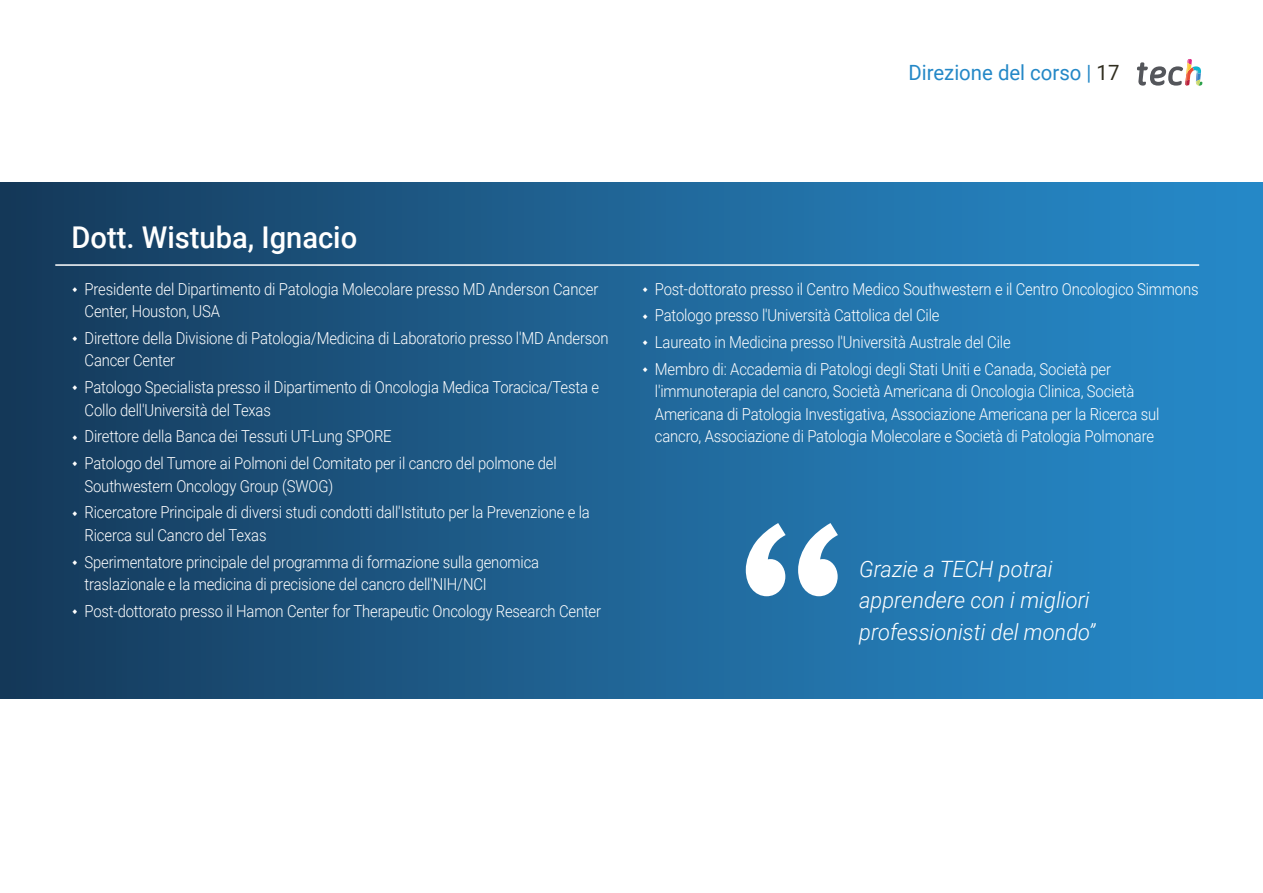
<style>
.page{position:relative;width:1263px;height:893px;background:#fff}
.page>*{position:absolute;margin:0;border:0;box-sizing:border-box;transform-origin:0 0}
.t1{font:500 30px "Roboto";color:#fff}
.t2{font:italic 300 22.5px/31.5px "Roboto";color:#fff}
.t3{font:21px "Roboto";color:#2488c7}
.t4{font:300 16.5px/26.7px "Roboto";letter-spacing:-.01em;color:#fff;scale:.9 1}
.s1{color:#312e20}
</style>
<div class="page">
<svg style="left:1137px;top:59px;width:65px;height:27px"></svg>
<div style="left:0;top:182px;width:1263px;height:516px;background:linear-gradient(to right,#163b5c,#288ecf)"></div>
<svg style="left:746px;top:523px;width:92px;height:73px"></svg>
<hr style="left:55px;top:264px;width:1144px;height:2px;background:#fff">
<svg style="left:73px;top:287px;width:4px;height:5px"></svg>
<svg style="left:73px;top:336px;width:4px;height:5px"></svg>
<svg style="left:73px;top:385px;width:4px;height:5px"></svg>
<svg style="left:73px;top:435px;width:4px;height:5px"></svg>
<svg style="left:73px;top:461px;width:4px;height:5px"></svg>
<svg style="left:73px;top:511px;width:4px;height:5px"></svg>
<svg style="left:73px;top:560px;width:4px;height:5px"></svg>
<svg style="left:73px;top:609px;width:4px;height:5px"></svg>
<svg style="left:643px;top:287px;width:4px;height:5px"></svg>
<svg style="left:643px;top:314px;width:4px;height:5px"></svg>
<svg style="left:643px;top:340px;width:4px;height:5px"></svg>
<svg style="left:643px;top:367px;width:4px;height:5px"></svg>
<p class="t3" style="left:908px;top:57px;width:213px">Direzione del corso | <span class="s1">17</span></p>
<h1 class="t1" style="left:71px;top:216px;width:287px">Dott. Wistuba, Ignacio</h1>
<p class="t4" style="left:85px;top:277px;width:572px;line-height:22.5px">Presidente del Dipartimento di Patologia Molecolare presso MD Anderson Cancer<br>Center, Houston, USA</p>
<p class="t4" style="left:85px;top:326px;width:584px;line-height:22.5px">Direttore della Divisione di Patologia/Medicina di Laboratorio presso l'MD Anderson<br>Cancer Center</p>
<p class="t4" style="left:85px;top:375px;width:573px;line-height:22.5px">Patologo Specialista presso il Dipartimento di Oncologia Medica Toracica/Testa e<br>Collo dell'Università del Texas</p>
<p class="t4" style="left:85px;top:423px;width:526px">Direttore della Banca dei Tessuti UT-Lung SPORE<br>Patologo del Tumore ai Polmoni del Comitato per il cancro del polmone del</p>
<p class="t4" style="left:85px;top:472px;width:563px">Southwestern Oncology Group (SWOG)<br>Ricercatore Principale di diversi studi condotti dall'Istituto per la Prevenzione e la</p>
<p class="t4" style="left:85px;top:521px;width:507px">Ricerca sul Cancro del Texas<br>Sperimentatore principale del programma di formazione sulla genomica</p>
<p class="t4" style="left:85px;top:570px;width:575px">traslazionale e la medicina di precisione del cancro dell'NIH/NCI<br>Post-dottorato presso il Hamon Center for Therapeutic Oncology Research Center</p>
<p class="t4" style="left:655px;top:275px;width:606px">Post-dottorato presso il Centro Medico Southwestern e il Centro Oncologico Simmons Patologo presso l'Università Cattolica del Cile<br>Laureato in Medicina presso l'Università Australe del Cile<br>Membro di: Accademia di Patologi degli Stati Uniti e Canada, Società per</p>
<p class="t4" style="left:655px;top:380px;width:562px;line-height:22.5px">l'immunoterapia del cancro, Società Americana di Oncologia Clinica, Società<br>Americana di Patologia Investigativa, Associazione Americana per la Ricerca sul cancro, Associazione di Patologia Molecolare e Società di Patologia Polmonare</p>
<h2 class="t2" style="left:859px;top:552px;width:238px">Grazie a TECH potrai apprendere con i migliori professionisti del mondo”</h2>
</div>
